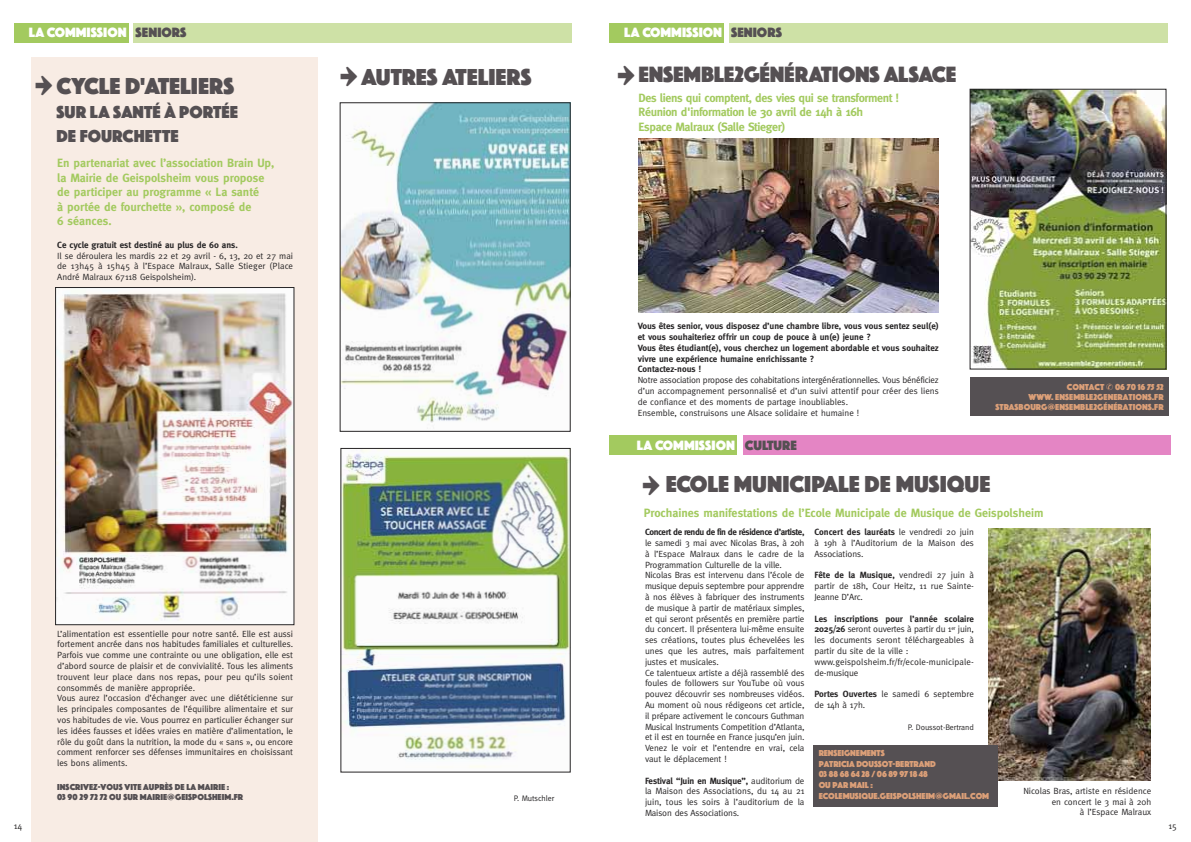
<style>
.page{position:relative;width:1191px;height:842px;background:#fff}
.page>*{position:absolute;margin:0;border:0;box-sizing:border-box;transform-origin:0 0}
.t1{font:24px "Phosphate Solid";color:#555053}
.t2{font:23px "Phosphate Solid";letter-spacing:-.01em;color:#555053}
.t3{font:19.8px "Arrowstfb";color:#555053}
.t4{font:18px "Phosphate Solid";color:#555053}
.t5{font:14px "Phosphate Solid";color:#fff}
.t6{font:14px "Phosphate Solid";color:#555053}
.t7{font:700 12px "Meta";color:#a3ca5f}
.t8{font:700 12px "Meta";letter-spacing:-.03em;color:#a3ca5f}
.t9{font:9px/10.8px "Meta";color:#272526;text-align:justify}
.t10{font:700 9px/10.8px "Meta";color:#272526}
.t11{font:9px "Phosphate Solid";letter-spacing:-.01em;color:#db9f78}
.t12{font:9px "Phosphate Solid";color:#555053}
.t13{font:8px "Meta";letter-spacing:-.01em;color:#272526}
.s1{font-weight:700}
</style>
<div class="page">
<div style="left:31px;top:58px;width:287px;height:784px;background:#f8ece4"></div>
<img style="left:57px;top:289px;width:235px;height:334px">
<div style="left:55px;top:287px;width:239px;height:338px;border:1px solid #272526"></div>
<img style="left:342px;top:105px;width:226px;height:324px">
<img style="left:343px;top:450px;width:225px;height:318px">
<div style="left:133px;top:23px;width:439px;height:20px;background:#cee1a6"></div>
<div style="left:14px;top:23px;width:114px;height:20px;background:#a3ca5f"></div>
<img style="left:988px;top:529px;width:162px;height:252px">
<div style="left:813px;top:745px;width:184px;height:61px;background:#555053"></div>
<div style="left:743px;top:435px;width:427px;height:20px;background:#e485c4"></div>
<div style="left:609px;top:435px;width:128px;height:20px;background:#a3ca5f"></div>
<div style="left:970px;top:378px;width:198px;height:38px;background:#555053"></div>
<img style="left:638px;top:139px;width:300px;height:174px">
<div style="left:729px;top:23px;width:438px;height:20px;background:#cee1a6"></div>
<div style="left:609px;top:23px;width:115px;height:20px;background:#a3ca5f"></div>
<img style="left:972px;top:91px;width:192px;height:276px">
<div style="left:970px;top:89px;width:196px;height:280px;border:1px solid #272526"></div>
<p class="t5" style="left:29px;top:24px;width:99px">LA COMMISSION</p>
<p class="t6" style="left:136px;top:24px;width:52px">SENIORS</p>
<p class="t3" style="left:35px;top:76px;width:20px">Z</p>
<p class="t1" style="left:56px;top:72px;width:179px">CYCLE D'ATELIERS</p>
<p class="t4" style="left:56px;top:101px;width:183px">SUR LA SANTÉ À PORTÉE</p>
<p class="t4" style="left:56px;top:125px;width:124px">DE FOURCHETTE</p>
<p class="t7" style="left:57px;top:158px;width:218px">En partenariat avec l’association Brain Up,</p>
<p class="t7" style="left:57px;top:173px;width:209px">la Mairie de Geispolsheim vous propose</p>
<p class="t7" style="left:57px;top:187px;width:203px">de participer au programme « La santé</p>
<p class="t7" style="left:57px;top:202px;width:196px">à portée de fourchette », composé de</p>
<p class="t7" style="left:57px;top:216px;width:56px">6 séances.</p>
<p class="t10" style="left:57px;top:240px;width:182px">Ce cycle gratuit est destiné au plus de 60 ans.</p>
<p class="t9" style="left:57px;top:251px;width:237px">Il se déroulera les mardis 22 et 29 avril - 6, 13, 20 et 27 mai de 13h45 à 15h45 à l’Espace Malraux, Salle Stieger (Place André Malraux 67118 Geispolsheim).</p>
<p class="t3" style="left:339px;top:66px;width:20px">Z</p>
<p class="t1" style="left:361px;top:63px;width:172px">AUTRES ATELIERS</p>
<p class="t9" style="left:57px;top:629px;width:237px">L’alimentation est essentielle pour notre santé. Elle est aussi fortement ancrée dans nos habitudes familiales et culturelles.<br>Parfois vue comme une contrainte ou une obligation, elle est d’abord source de plaisir et de convivialité. Tous les aliments trouvent leur place dans nos repas, pour peu qu’ils soient consommés de manière appropriée.</p>
<p class="t9" style="left:57px;top:693px;width:237px">Vous aurez l’occasion d’échanger avec une diététicienne sur les principales composantes de l’équilibre alimentaire et sur vos habitudes de vie. Vous pourrez en particulier échanger sur les idées fausses et idées vraies en matière d’alimentation, le rôle du goût dans la nutrition, la mode du « sans », ou encore comment renforcer ses défenses immunitaires en choisissant les bons aliments.</p>
<p class="t12" style="left:57px;top:781px;width:174px">INSCRIVEZ-VOUS VITE AUPRÈS DE LA MAIRIE :</p>
<p class="t12" style="left:57px;top:792px;width:187px">03 90 29 72 72 OU SUR MAIRIE@GEISPOLSHEIM.FR</p>
<p class="t13" style="left:514px;top:795px;width:42px">P. Mutschler</p>
<p class="t5" style="left:624px;top:24px;width:99px">LA COMMISSION</p>
<p class="t6" style="left:731px;top:24px;width:52px">SENIORS</p>
<p class="t3" style="left:617px;top:66px;width:20px">Z</p>
<p class="t2" style="left:638px;top:61px;width:319px">ENSEMBLE2GÉNÉRATIONS ALSACE</p>
<p class="t8" style="left:638px;top:93px;width:262px">Des liens qui comptent, des vies qui se transforment !</p>
<p class="t8" style="left:638px;top:108px;width:226px">Réunion d'information le 30 avril de 14h à 16h</p>
<p class="t8" style="left:638px;top:122px;width:148px">Espace Malraux (Salle Stieger)</p>
<p class="t10" style="left:638px;top:321px;width:302px">Vous êtes senior, vous disposez d’une chambre libre, vous vous sentez seul(e) et vous souhaiteriez offrir un coup de pouce à un(e) jeune ?</p>
<p class="t10" style="left:638px;top:343px;width:302px">Vous êtes étudiant(e), vous cherchez un logement abordable et vous souhaitez vivre une expérience humaine enrichissante ?</p>
<p class="t10" style="left:638px;top:365px;width:65px">Contactez-nous !</p>
<p class="t9" style="left:638px;top:375px;width:302px">Notre association propose des cohabitations intergénérationnelles. Vous bénéficiez d’un accompagnement personnalisé et d’un suivi attentif pour créer des liens de confiance et des moments de partage inoubliables.</p>
<p class="t9" style="left:638px;top:408px;width:223px">Ensemble, construisons une Alsace solidaire et humaine !</p>
<p class="t5" style="left:637px;top:437px;width:99px">LA COMMISSION</p>
<p class="t6" style="left:745px;top:437px;width:53px">CULTURE</p>
<p class="t11" style="left:1066px;top:381px;width:98px">CONTACT 06 70 16 75 52</p>
<p class="t11" style="left:1028px;top:391px;width:136px">WWW. ENSEMBLE2GENERATIONS.FR</p>
<p class="t11" style="left:995px;top:402px;width:170px">STRASBOURG@ENSEMBLE2GÉNÉRATIONS.FR</p>
<p class="t3" style="left:641px;top:476px;width:20px">Z</p>
<p class="t1" style="left:665px;top:470px;width:326px">ECOLE MUNICIPALE DE MUSIQUE</p>
<p class="t7" style="left:644px;top:509px;width:401px">Prochaines manifestations de l’Ecole Municipale de Musique de Geispolsheim</p>
<p class="t9" style="left:645px;top:527px;width:161px"><span class="s1">Concert de rendu de fin de résidence d’artiste, </span>le samedi 3 mai avec Nicolas Bras, à 20h à l’Espace Malraux dans le cadre de la Programmation Culturelle de la ville.</p>
<p class="t9" style="left:645px;top:570px;width:161px">Nicolas Bras est intervenu dans l’école de musique depuis septembre pour apprendre à nos élèves à fabriquer des instruments de musique à partir de matériaux simples, et qui seront présentés en première partie du concert. Il présentera lui-même ensuite ses créations, toutes plus échevelées les unes que les autres, mais parfaitement justes et musicales.</p>
<p class="t9" style="left:645px;top:668px;width:161px">Ce talentueux artiste a déjà rassemblé des foules de followers sur YouTube où vous pouvez découvrir ses nombreuses vidéos.<br>Au moment où nous rédigeons cet article, il prépare activement le concours Guthman Musical Instruments Competition d’Atlanta, et il est en tournée en France jusqu’en juin.<br>Venez le voir et l’entendre en vrai, cela vaut le déplacement !</p>
<p class="t9" style="left:645px;top:776px;width:161px"><span class="s1">Festival “Juin en Musique”,</span> auditorium de la Maison des Associations, du 14 au 21 juin, tous les soirs à l’auditorium de la Maison des Associations.</p>
<p class="t9" style="left:814px;top:527px;width:161px"><span class="s1">Concert des lauréats</span> le vendredi 20 juin à 19h à l’Auditorium de la Maison des Associations.</p>
<p class="t9" style="left:814px;top:570px;width:161px"><span class="s1">Fête de la Musique,</span> vendredi 27 juin à partir de 18h, Cour Heitz, 11 rue Sainte-Jeanne D’Arc.</p>
<p class="t9" style="left:814px;top:614px;width:161px"><span class="s1">Les inscriptions pour l’année scolaire 2025/26</span> seront ouvertes à partir du 1<sup>er</sup> juin, les documents seront téléchargeables à partir du site de la ville :</p>
<p class="t9" style="left:814px;top:657px;width:161px">www.geispolsheim.fr/fr/ecole-municipale&shy;de-musique</p>
<p class="t9" style="left:814px;top:689px;width:161px"><span class="s1">Portes Ouvertes</span> le samedi 6 septembre de 14h à 17h.</p>
<p class="t13" style="left:908px;top:724px;width:67px">P. Doussot-Bertrand</p>
<p class="t11" style="left:818px;top:747px;width:68px">RENSEIGNEMENTS</p>
<p class="t11" style="left:818px;top:758px;width:118px">PATRICIA DOUSSOT-BERTRAND</p>
<p class="t11" style="left:818px;top:769px;width:111px">03 88 68 64 28 / 06 89 97 18 48</p>
<p class="t11" style="left:818px;top:780px;width:56px">OU PAR MAIL :</p>
<p class="t11" style="left:818px;top:790px;width:172px">ECOLEMUSIQUE.GEISPOLSHEIM@GMAIL.COM</p>
<p class="t9" style="left:1023px;top:786px;width:129px">Nicolas Bras, artiste en résidence</p>
<p class="t9" style="left:1051px;top:797px;width:101px">en concert le 3 mai à 20h</p>
<p class="t9" style="left:1079px;top:807px;width:73px">à l’Espace Malraux</p>
<p class="t9" style="left:14px;top:821px;width:10px">14</p>
<p class="t9" style="left:1168px;top:821px;width:10px">15</p>
</div>
